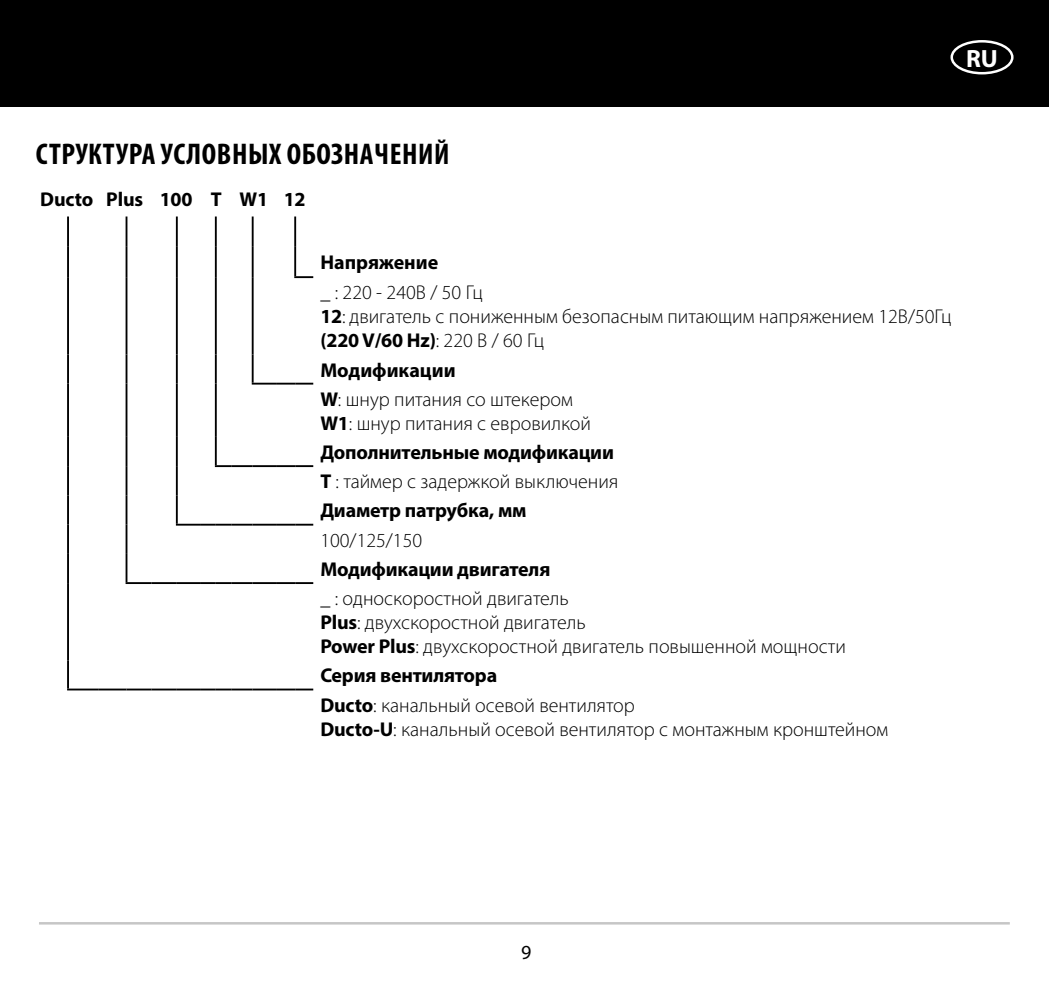
<style>
.page{position:relative;width:1049px;height:993px;background:#fff}
.page>*{position:absolute;margin:0;border:0;box-sizing:border-box;transform-origin:0 0}
.Заголовок_слева{font:700 condensed 30px "Myriad Pro";letter-spacing:.02em;color:#000}
.t1{font:700 25px "Myriad Pro";color:#fff}
.Текст_RU{font:300 20px "Myriad Pro";color:#000}
.Текст_RU-2{font:700 20px "Myriad Pro";letter-spacing:-.01em;color:#000}
.t2{font:20px "Myriad Pro";color:#000}
.s1{font-weight:700}
.s2{font-weight:300}
</style>
<div class="page">
<div style="left:0;top:0;width:1049px;height:106px;background:#000"></div>
<hr style="left:39px;top:921px;width:971px;height:3px;background:#c6c6c6">
<div style="left:950px;top:40px;width:63px;height:34px;border:2px solid #fff;border-radius:50%"></div>
<hr style="left:215px;top:216px;width:2px;height:31px;background:#000">
<hr style="left:215px;top:247px;width:2px;height:30px;background:#000">
<hr style="left:215px;top:277px;width:2px;height:77px;background:#000">
<hr style="left:215px;top:354px;width:2px;height:29px;background:#000">
<hr style="left:215px;top:383px;width:2px;height:53px;background:#000">
<hr style="left:215px;top:436px;width:2px;height:29px;background:#000">
<svg style="left:215px;top:465px;width:17px;height:2px"></svg>
<hr style="left:232px;top:465px;width:21px;height:2px;background:#000">
<hr style="left:253px;top:465px;width:23px;height:2px;background:#000">
<svg style="left:276px;top:465px;width:37px;height:2px"></svg>
<hr style="left:176px;top:216px;width:2px;height:31px;background:#000">
<hr style="left:176px;top:247px;width:2px;height:30px;background:#000">
<hr style="left:176px;top:277px;width:2px;height:77px;background:#000">
<hr style="left:176px;top:354px;width:2px;height:29px;background:#000">
<hr style="left:176px;top:383px;width:2px;height:53px;background:#000">
<hr style="left:176px;top:436px;width:2px;height:30px;background:#000">
<hr style="left:176px;top:466px;width:2px;height:29px;background:#000">
<hr style="left:176px;top:495px;width:2px;height:28px;background:#000">
<hr style="left:176px;top:523px;width:25px;height:2px;background:#000">
<svg style="left:201px;top:523px;width:31px;height:2px"></svg>
<hr style="left:232px;top:523px;width:21px;height:2px;background:#000">
<hr style="left:253px;top:523px;width:23px;height:2px;background:#000">
<svg style="left:276px;top:523px;width:37px;height:2px"></svg>
<hr style="left:126px;top:216px;width:1px;height:31px;background:#000">
<hr style="left:126px;top:247px;width:1px;height:30px;background:#000">
<hr style="left:126px;top:277px;width:1px;height:77px;background:#000">
<svg style="left:126px;top:354px;width:1px;height:29px"></svg>
<hr style="left:126px;top:383px;width:1px;height:53px;background:#000">
<hr style="left:126px;top:436px;width:1px;height:30px;background:#000">
<svg style="left:126px;top:466px;width:1px;height:116px"></svg>
<hr style="left:126px;top:582px;width:25px;height:2px;background:#000">
<hr style="left:151px;top:582px;width:26px;height:2px;background:#000">
<hr style="left:177px;top:582px;width:24px;height:2px;background:#000">
<svg style="left:201px;top:582px;width:31px;height:2px"></svg>
<hr style="left:232px;top:582px;width:21px;height:2px;background:#000">
<hr style="left:253px;top:582px;width:23px;height:2px;background:#000">
<svg style="left:276px;top:582px;width:37px;height:2px"></svg>
<hr style="left:126px;top:688px;width:25px;height:2px;background:#000">
<hr style="left:151px;top:688px;width:26px;height:2px;background:#000">
<hr style="left:177px;top:688px;width:24px;height:2px;background:#000">
<svg style="left:201px;top:688px;width:31px;height:2px"></svg>
<hr style="left:232px;top:688px;width:21px;height:2px;background:#000">
<hr style="left:253px;top:688px;width:23px;height:2px;background:#000">
<svg style="left:276px;top:688px;width:37px;height:2px"></svg>
<hr style="left:67px;top:688px;width:31px;height:2px;background:#000">
<hr style="left:98px;top:688px;width:28px;height:2px;background:#000">
<hr style="left:67px;top:216px;width:2px;height:31px;background:#000">
<hr style="left:67px;top:247px;width:2px;height:30px;background:#000">
<hr style="left:67px;top:277px;width:2px;height:77px;background:#000">
<hr style="left:67px;top:354px;width:2px;height:29px;background:#000">
<hr style="left:67px;top:383px;width:2px;height:53px;background:#000">
<hr style="left:67px;top:436px;width:2px;height:30px;background:#000">
<hr style="left:67px;top:466px;width:2px;height:29px;background:#000">
<hr style="left:67px;top:495px;width:2px;height:29px;background:#000">
<hr style="left:67px;top:524px;width:2px;height:29px;background:#000">
<hr style="left:67px;top:553px;width:2px;height:30px;background:#000">
<hr style="left:67px;top:583px;width:2px;height:77px;background:#000">
<hr style="left:67px;top:660px;width:2px;height:28px;background:#000">
<hr style="left:252px;top:216px;width:2px;height:31px;background:#000">
<hr style="left:252px;top:247px;width:2px;height:30px;background:#000">
<hr style="left:252px;top:277px;width:2px;height:77px;background:#000">
<hr style="left:252px;top:354px;width:2px;height:28px;background:#000">
<hr style="left:252px;top:382px;width:24px;height:2px;background:#000">
<svg style="left:276px;top:382px;width:37px;height:2px"></svg>
<hr style="left:294px;top:216px;width:2px;height:31px;background:#000">
<hr style="left:294px;top:247px;width:2px;height:29px;background:#000">
<svg style="left:294px;top:276px;width:19px;height:2px"></svg>
<p class="t1" style="left:966px;top:42px;width:33px">RU</p>
<p class="Заголовок_слева" style="left:36px;top:135px;width:415px">СТРУКТУРА УСЛОВНЫХ ОБОЗНАЧЕНИЙ</p>
<p class="Текст_RU-2" style="left:40px;top:187px;width:55px">Ducto</p>
<p class="Текст_RU-2" style="left:106px;top:187px;width:38px">Plus</p>
<p class="Текст_RU-2" style="left:160px;top:187px;width:34px">100</p>
<p class="Текст_RU-2" style="left:211px;top:187px;width:12px">T</p>
<p class="Текст_RU-2" style="left:240px;top:187px;width:30px">W1</p>
<p class="Текст_RU-2" style="left:284px;top:187px;width:24px">12</p>
<p class="Текст_RU-2" style="left:320px;top:249px;width:119px">Напряжение</p>
<p class="Текст_RU" style="left:320px;top:281px;width:164px">_ : 220 - 240В / 50 Гц</p>
<p class="Текст_RU" style="left:320px;top:305px;width:633px"><span class="s1">12</span>: двигатель с пониженным безопасным питающим напряжением 12В/50Гц</p>
<p class="Текст_RU-2" style="left:320px;top:327px;width:225px">(220 V/60 Hz)<span class="s2">: 220 В / 60 Гц</span></p>
<p class="Текст_RU-2" style="left:320px;top:356px;width:137px">Модификации</p>
<p class="Текст_RU" style="left:320px;top:388px;width:254px"><span class="s1">W</span>: шнур питания со штекером</p>
<p class="Текст_RU" style="left:320px;top:412px;width:272px"><span class="s1">W1</span>: шнур питания с евровилкой</p>
<p class="Текст_RU-2" style="left:320px;top:439px;width:295px">Дополнительные модификации</p>
<p class="Текст_RU" style="left:320px;top:470px;width:299px"><span class="s1">T</span> : таймер c задержкой выключения</p>
<p class="Текст_RU-2" style="left:320px;top:497px;width:208px">Диаметр патрубка, мм</p>
<p class="Текст_RU" style="left:320px;top:529px;width:103px">100/125/150</p>
<p class="Текст_RU-2" style="left:320px;top:556px;width:232px">Модификации двигателя</p>
<p class="Текст_RU" style="left:320px;top:587px;width:250px">_ : односкоростной двигатель</p>
<p class="Текст_RU" style="left:320px;top:611px;width:267px"><span class="s1">Plus</span>: двухскоростной двигатель</p>
<p class="Текст_RU" style="left:320px;top:635px;width:527px"><span class="s1">Power Plus</span>: двухскоростной двигатель повышенной мощности</p>
<p class="Текст_RU-2" style="left:320px;top:662px;width:178px">Серия вентилятора</p>
<p class="Текст_RU" style="left:320px;top:693px;width:316px"><span class="s1">Ducto</span>: канальный осевой вентилятор</p>
<p class="Текст_RU" style="left:320px;top:717px;width:569px"><span class="s1">Ducto-U</span>: канальный осевой вентилятор с монтажным кронштейном</p>
<p class="t2" style="left:521px;top:939px;width:12px">9</p>
</div>
